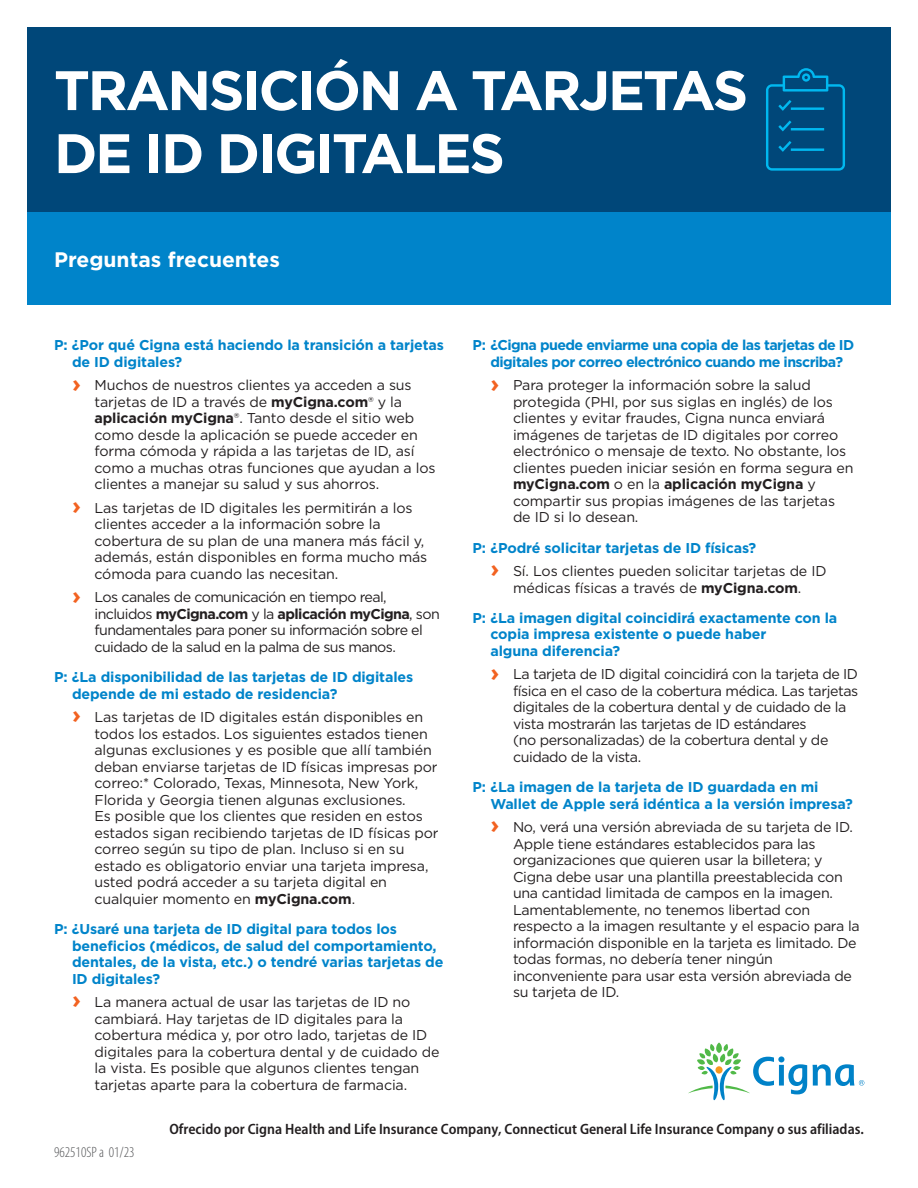
<style>
.page{position:relative;width:918px;height:1188px;background:#fff}
.page>*{position:absolute;margin:0;border:0;box-sizing:border-box;transform-origin:0 0}
.Headline_bold_40_45{font:700 55.5px/63px "Gotham";letter-spacing:-.04em;color:#fff}
.Subheadline_bold_14{font:700 21px "Gotham";color:#fff}
.Offered_by_legal{font:600 semi-condensed 15px "Myriad Pro";color:#231f20}
.Legal_copy_Cat{font:300 condensed 15px "Myriad Pro";color:#57585a}
.B1{font:14.25px/16.5px "Gotham";letter-spacing:-.01em;color:#231f20}
.Q{font:700 14.25px/16.5px "Gotham";letter-spacing:-.01em;color:#0084ca}
.B1-2{font:14.25px/16.5px "Gotham";letter-spacing:-.03em;color:#231f20}
.B1-3{font:14.25px/16.5px "Gotham";letter-spacing:-.04em;color:#231f20}
.Q-2{font:700 14.25px/16.5px "Gotham";letter-spacing:-.04em;color:#0084ca;text-align:center}
.s1{font-weight:700;font-size:24px;color:#f26221}
.s2{font-weight:700}
</style>
<div class="page">
<div style="left:27px;top:27px;width:864px;height:271px;background:#004779"></div>
<div style="left:27px;top:212px;width:864px;height:93px;background:#0084ca"></div>
<svg style="left:766px;top:68px;width:79px;height:103px"></svg>
<svg style="left:688px;top:1043px;width:176px;height:57px"></svg>
<p class="Headline_bold_40_45" style="left:54px;top:59px;width:696px">TRANSICIÓN A TARJETAS<br>DE ID DIGITALES</p>
<p class="Subheadline_bold_14" style="left:54px;top:245px;width:227px">Preguntas frecuentes</p>
<p class="Q" style="left:72px;top:337px;width:374px;text-indent:-18px">P: ¿Por qué Cigna está haciendo la transición a tarjetas de ID digitales?</p>
<p class="B1" style="left:94px;top:377px;width:343px;text-indent:-22px"><span class="s1">›</span> Muchos de nuestros clientes ya acceden a sus tarjetas de ID a través de <span class="s2">myCigna.com</span>® y la <span class="s2">aplicación myCigna</span>®. Tanto desde el sitio web como desde la aplicación se puede acceder en forma cómoda y rápida a las tarjetas de ID, así como a muchas otras funciones que ayudan a los clientes a manejar su salud y sus ahorros.</p>
<p class="B1" style="left:94px;top:499px;width:334px;text-indent:-22px"><span class="s1">›</span> Las tarjetas de ID digitales les permitirán a los clientes acceder a la información sobre la cobertura de su plan de una manera más fácil y, además, están disponibles en forma mucho más cómoda para cuando las necesitan.</p>
<p class="B1-3" style="left:94px;top:589px;width:347px;text-indent:-22px"><span class="s1">›</span> Los canales de comunicación en tiempo real, incluidos <span class="s2">myCigna.com</span> y la <span class="s2">aplicación myCigna</span>, son fundamentales para poner su información sobre el cuidado de la salud en la palma de sus manos.</p>
<p class="Q" style="left:72px;top:669px;width:343px;text-indent:-18px">P: ¿La disponibilidad de las tarjetas de ID digitales depende de mi estado de residencia?</p>
<p class="B1" style="left:94px;top:709px;width:346px;text-indent:-22px"><span class="s1">›</span> Las tarjetas de ID digitales están disponibles en todos los estados. Los siguientes estados tienen algunas exclusiones y es posible que allí también deban enviarse tarjetas de ID físicas impresas por correo:* Colorado, Texas, Minnesota, New York, Florida y Georgia tienen algunas exclusiones.<br>Es posible que los clientes que residen en estos estados sigan recibiendo tarjetas de ID físicas por correo según su tipo de plan. Incluso si en su estado es obligatorio enviar una tarjeta impresa, usted podrá acceder a su tarjeta digital en cualquier momento en <span class="s2">myCigna.com</span>.</p>
<p class="Q" style="left:72px;top:921px;width:373px;text-indent:-18px">P: ¿Usaré una tarjeta de ID digital para todos los beneficios (médicos, de salud del comportamiento, dentales, de la vista, etc.) o tendré varias tarjetas de ID digitales?</p>
<p class="B1" style="left:94px;top:993px;width:346px;text-indent:-22px"><span class="s1">›</span> La manera actual de usar las tarjetas de ID no cambiará. Hay tarjetas de ID digitales para la cobertura médica y, por otro lado, tarjetas de ID digitales para la cobertura dental y de cuidado de la vista. Es posible que algunos clientes tengan tarjetas aparte para la cobertura de farmacia.</p>
<p class="Q-2" style="left:472px;top:337px;width:383px">P: ¿Cigna puede enviarme una copia de las tarjetas de ID digitales por correo electrónico cuando me inscriba?</p>
<p class="B1" style="left:513px;top:377px;width:342px;text-indent:-22px"><span class="s1">›</span> Para proteger la información sobre la salud protegida (PHI, por sus siglas en inglés) de los clientes y evitar fraudes, Cigna nunca enviará imágenes de tarjetas de ID digitales por correo electrónico o mensaje de texto. No obstante, los clientes pueden iniciar sesión en forma segura en <span class="s2">myCigna.com</span> o en la <span class="s2">aplicación myCigna</span> y compartir sus propias imágenes de las tarjetas de ID si lo desean.</p>
<p class="Q" style="left:472px;top:539px;width:285px">P: ¿Podré solicitar tarjetas de ID físicas?</p>
<p class="B1" style="left:490px;top:563px;width:338px;text-align:center"><span class="s1">›</span> Sí. Los clientes pueden solicitar tarjetas de ID médicas físicas a través de <span class="s2">myCigna.com</span>.</p>
<p class="Q" style="left:490px;top:610px;width:348px;text-indent:-18px">P: ¿La imagen digital coincidirá exactamente con la copia impresa existente o puede haber<br>alguna diferencia?</p>
<p class="B1-2" style="left:513px;top:666px;width:347px;text-indent:-22px"><span class="s1">›</span> La tarjeta de ID digital coincidirá con la tarjeta de ID física en el caso de la cobertura médica. Las tarjetas digitales de la cobertura dental y de cuidado de la vista mostrarán las tarjetas de ID estándares<br>(no personalizadas) de la cobertura dental y de cuidado de la vista.</p>
<p class="Q" style="left:490px;top:779px;width:364px;text-indent:-18px">P: ¿La imagen de la tarjeta de ID guardada en mi<br>Wallet de Apple será idéntica a la versión impresa?</p>
<p class="B1" style="left:513px;top:819px;width:348px;text-indent:-22px"><span class="s1">›</span> No, verá una versión abreviada de su tarjeta de ID.<br>Apple tiene estándares establecidos para las organizaciones que quieren usar la billetera; y Cigna debe usar una plantilla preestablecida con una cantidad limitada de campos en la imagen.<br>Lamentablemente, no tenemos libertad con respecto a la imagen resultante y el espacio para la información disponible en la tarjeta es limitado. De todas formas, no debería tener ningún inconveniente para usar esta versión abreviada de su tarjeta de ID.</p>
<p class="Legal_copy_Cat" style="left:54px;top:1144px;width:82px">962510SP a 01/23</p>
<p class="Offered_by_legal" style="left:169px;top:1120px;width:696px">Ofrecido por Cigna Health and Life Insurance Company, Connecticut General Life Insurance Company o sus afiliadas.</p>
</div>
